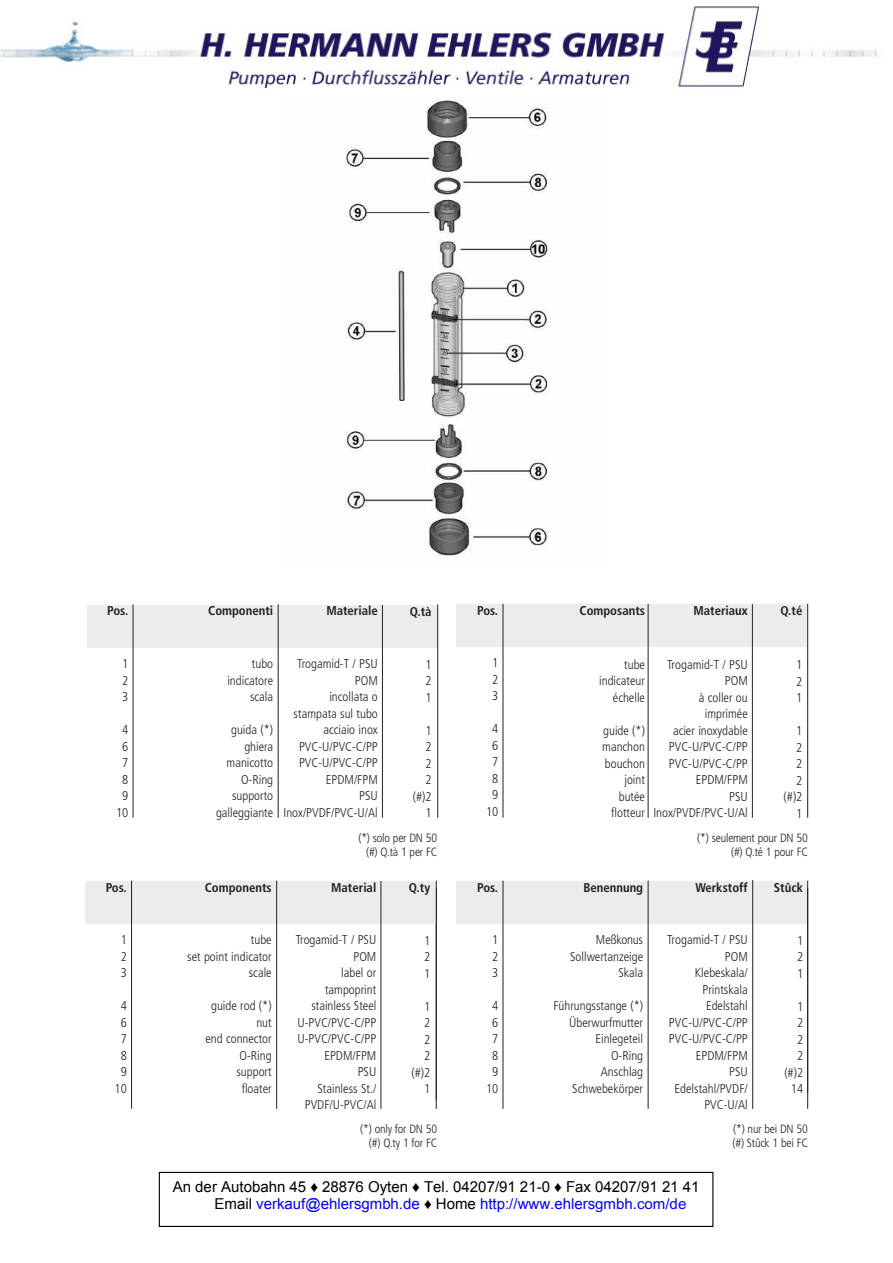
<style>
.page{position:relative;width:893px;height:1263px;background:#fff}
.page>*{position:absolute;margin:0;border:0;box-sizing:border-box;transform-origin:0 0}
.t1{font:15px/17.2px "Arial";color:#000}
.t2{font:300 condensed 14.25px "Frutiger";color:#231f20}
.t3{font:300 condensed 12.75px/16.5px "Frutiger";color:#231f20;text-align:right}
.t4{font:700 condensed 12.75px "Frutiger";color:#231f20}
.t5{font:300 condensed 12px/14.4px "Frutiger";letter-spacing:-.015em;color:#231f20;text-align:right}
.s1{color:#00f}
</style>
<div class="page">
<div style="left:87px;top:605px;width:350px;height:42px;background:#ececee"></div>
<hr style="left:133px;top:604px;width:1px;height:214px;background:#231f20">
<hr style="left:278px;top:604px;width:1px;height:214px;background:#231f20">
<hr style="left:382px;top:605px;width:1px;height:213px;background:#231f20">
<hr style="left:437px;top:604px;width:1px;height:214px;background:#231f20">
<div style="left:456px;top:604px;width:351px;height:43px;background:#ececee"></div>
<hr style="left:503px;top:604px;width:1px;height:214px;background:#231f20">
<hr style="left:648px;top:604px;width:1px;height:214px;background:#231f20">
<hr style="left:807px;top:604px;width:1px;height:214px;background:#231f20">
<div style="left:85px;top:881px;width:351px;height:42px;background:#ececee"></div>
<hr style="left:131px;top:880px;width:1px;height:229px;background:#231f20">
<hr style="left:276px;top:880px;width:1px;height:229px;background:#231f20">
<hr style="left:436px;top:880px;width:1px;height:229px;background:#231f20">
<div style="left:456px;top:881px;width:351px;height:42px;background:#ececee"></div>
<hr style="left:503px;top:880px;width:1px;height:229px;background:#231f20">
<hr style="left:648px;top:880px;width:1px;height:229px;background:#231f20">
<hr style="left:807px;top:880px;width:1px;height:229px;background:#231f20">
<hr style="left:381px;top:881px;width:1px;height:228px;background:#231f20">
<hr style="left:752px;top:880px;width:1px;height:229px;background:#231f20">
<hr style="left:752px;top:604px;width:1px;height:214px;background:#231f20">
<img style="left:345px;top:100px;width:203px;height:457px">
<img style="left:0;top:4px;width:877px;height:85px">
<div style="left:159px;top:1172px;width:554px;height:55px;border:1px solid #000"></div>
<p class="t4" style="left:107px;top:606px;width:23px">Pos.</p>
<p class="t3" style="left:122px;top:656px;width:8px;text-align:justify">1<br>2<br>3</p>
<p class="t3" style="left:116px;top:722px;width:14px;text-align:center">4<br>6<br>7<br>8<br>9<br>10</p>
<p class="t4" style="left:106px;top:882px;width:23px">Pos.</p>
<p class="t3" style="left:121px;top:932px;width:8px;text-align:justify">1<br>2<br>3</p>
<p class="t3" style="left:115px;top:998px;width:14px;text-align:center">4<br>6<br>7<br>8<br>9<br>10</p>
<p class="t4" style="left:208px;top:606px;width:66px">Componenti</p>
<p class="t4" style="left:326px;top:606px;width:53px">Materiale</p>
<p class="t4" style="left:410px;top:607px;width:23px">Q.tà</p>
<p class="t4" style="left:477px;top:605px;width:23px">Pos.</p>
<p class="t4" style="left:580px;top:605px;width:67px">Composants</p>
<p class="t4" style="left:693px;top:605px;width:56px">Materiaux</p>
<p class="t4" style="left:780px;top:606px;width:23px">Q.té</p>
<p class="t3" style="left:227px;top:656px;width:47px">tubo indicatore scala</p>
<p class="t3" style="left:216px;top:722px;width:59px">guida (*) ghiera manicotto<br>O-Ring supporto galleggiante</p>
<p class="t4" style="left:205px;top:882px;width:68px">Components</p>
<p class="t3" style="left:187px;top:932px;width:86px">tube<br>set point indicator scale</p>
<p class="t3" style="left:205px;top:998px;width:68px">guide rod (*) nut<br>end connector<br>O-Ring support floater</p>
<p class="t3" style="left:283px;top:656px;width:96px">Trogamid-T / PSU<br>POM<br>incollata o stampata sul tubo acciaio inox<br>PVC-U/PVC-C/PP<br>PVC-U/PVC-C/PP<br>EPDM/FPM<br>PSU<br>Inox/PVDF/PVC-U/Al</p>
<p class="t3" style="left:426px;top:657px;width:8px;text-align:justify">1<br>2<br>1</p>
<p class="t3" style="left:413px;top:723px;width:20px">1<br>2<br>2<br>2 (#)2<br>1</p>
<p class="t3" style="left:492px;top:656px;width:8px;text-align:justify">1<br>2<br>3</p>
<p class="t3" style="left:486px;top:722px;width:14px;text-align:center">4<br>6<br>7<br>8<br>9<br>10</p>
<p class="t3" style="left:599px;top:657px;width:47px">tube indicateur échelle</p>
<p class="t3" style="left:602px;top:723px;width:44px">guide (*) manchon bouchon joint butée flotteur</p>
<p class="t3" style="left:653px;top:657px;width:96px">Trogamid-T / PSU<br>POM<br>à coller ou imprimée<br>acier inoxydable<br>PVC-U/PVC-C/PP<br>PVC-U/PVC-C/PP<br>EPDM/FPM<br>PSU<br>Inox/PVDF/PVC-U/Al</p>
<p class="t3" style="left:796px;top:658px;width:8px;text-align:justify">1<br>2<br>1</p>
<p class="t3" style="left:784px;top:724px;width:20px">1<br>2<br>2<br>2 (#)2<br>1</p>
<p class="t5" style="left:358px;top:831px;width:80px">(*) solo per DN 50 (#) Q.tà 1 per FC</p>
<p class="t5" style="left:697px;top:831px;width:112px">(*) seulement pour DN 50 (#) Q.té 1 pour FC</p>
<p class="t4" style="left:331px;top:882px;width:47px">Material</p>
<p class="t3" style="left:296px;top:932px;width:82px">Trogamid-T / PSU<br>POM<br>label or tampoprint stainless Steel<br>U-PVC/PVC-C/PP<br>U-PVC/PVC-C/PP<br>EPDM/FPM<br>PSU<br>Stainless St./<br>PVDF/U-PVC/Al</p>
<p class="t4" style="left:409px;top:882px;width:23px">Q.ty</p>
<p class="t3" style="left:424px;top:933px;width:8px;text-align:justify">1<br>2<br>1</p>
<p class="t3" style="left:411px;top:999px;width:20px">1<br>2<br>2<br>2 (#)2<br>1</p>
<p class="t4" style="left:477px;top:882px;width:23px">Pos.</p>
<p class="t3" style="left:492px;top:932px;width:8px;text-align:justify">1<br>2<br>3</p>
<p class="t3" style="left:486px;top:998px;width:14px;text-align:center">4<br>6<br>7<br>8<br>9<br>10</p>
<p class="t4" style="left:583px;top:882px;width:61px">Benennung</p>
<p class="t3" style="left:570px;top:932px;width:74px">Meßkonus<br>Sollwertanzeige<br>Skala</p>
<p class="t3" style="left:553px;top:998px;width:91px">Führungsstange (*)<br>Überwurfmutter<br>Einlegeteil<br>O-Ring<br>Anschlag<br>Schwebekörper</p>
<p class="t4" style="left:695px;top:882px;width:54px">Werkstoff</p>
<p class="t3" style="left:667px;top:932px;width:82px">Trogamid-T / PSU<br>POM<br>Klebeskala/<br>Printskala<br>Edelstahl<br>PVC-U/PVC-C/PP<br>PVC-U/PVC-C/PP<br>EPDM/FPM<br>PSU<br>Edelstahl/PVDF/<br>PVC-U/Al</p>
<p class="t4" style="left:774px;top:882px;width:31px">Stûck</p>
<p class="t3" style="left:797px;top:933px;width:8px;text-align:justify">1<br>2<br>1</p>
<p class="t3" style="left:784px;top:999px;width:20px">1<br>2<br>2<br>2 (#)2<br>14</p>
<p class="t5" style="left:360px;top:1122px;width:79px">(*) only for DN 50 (#) Q.ty 1 for FC</p>
<p class="t5" style="left:732px;top:1122px;width:77px;text-align:left">(*) nur bei DN 50 (#) Stûck 1 bei FC</p>
<p class="t1" style="left:215px;top:1178px;width:486px;text-indent:-42px">An der Autobahn 45 ♦ 28876 Oyten ♦ Tel. 04207/91 21-0 ♦ Fax 04207/91 21 41<br>Email <span class="s1">verkauf@ehlersgmbh.de</span> ♦ Home <span class="s1">http://www.ehlersgmbh.com/de</span></p>
<p class="t2" style="left:459px;top:1191px;width:22px">368</p>
</div>
